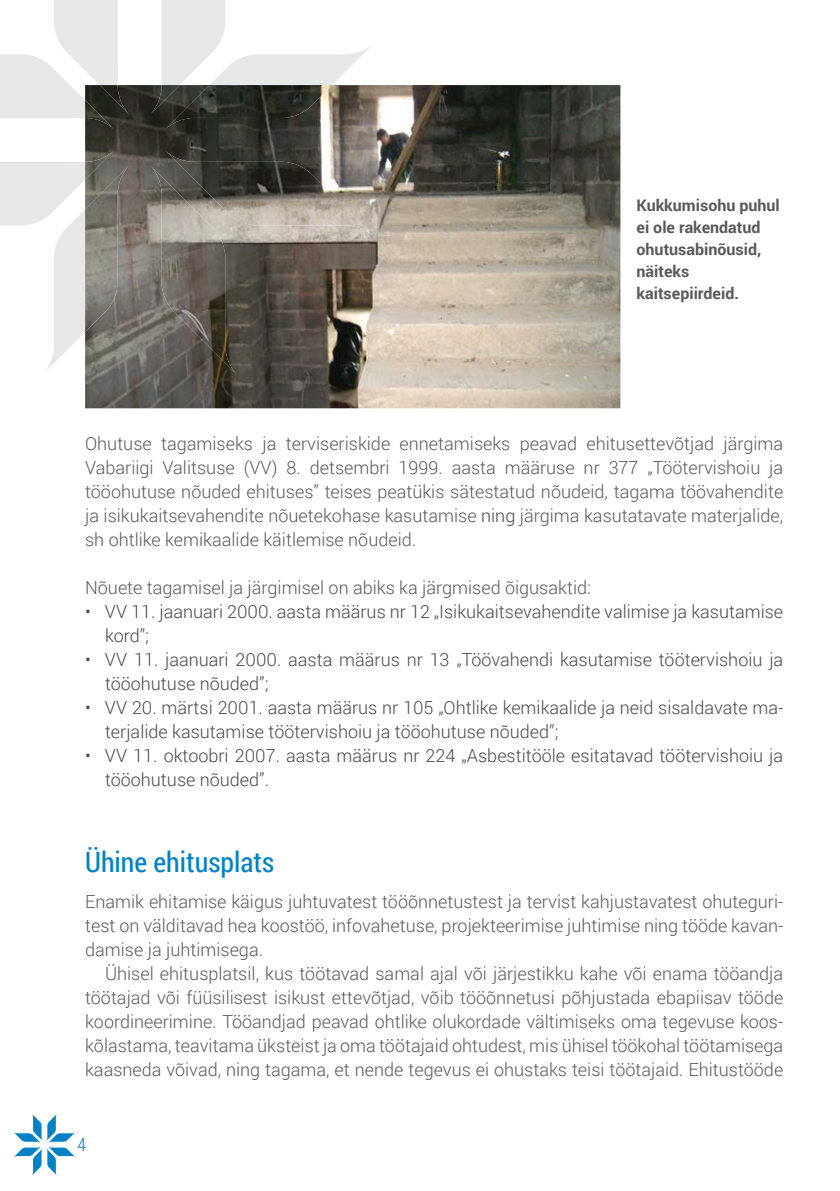
<style>
.page{position:relative;width:840px;height:1191px;background:#fff}
.page>*{position:absolute;margin:0;border:0;box-sizing:border-box;transform-origin:0 0}
.t1{font:28px "Roboto Condensed";color:#0081c6}
.t2{font:300 18px/24px "Roboto";color:#58595b;text-align:justify}
.t3{font:300 18px/24px "Roboto";color:#46494a}
.t4{font:300 18px "Roboto Condensed";color:#0081c6}
.t5{font:700 16px/22px "Roboto";color:#58595b}
.s1{color:#46494a}
</style>
<div class="page">
<svg style="left:13px;top:1114px;width:62px;height:61px"></svg>
<svg style="left:161px;top:0;width:210px;height:85px"></svg>
<svg style="left:0;top:162px;width:85px;height:209px"></svg>
<svg style="left:0;top:0;width:118px;height:118px"></svg>
<img style="left:85px;top:85px;width:535px;height:323px">
<img style="left:85px;top:150px;width:29px;height:29px">
<img style="left:150px;top:85px;width:29px;height:29px">
<img style="left:150px;top:165px;width:87px;height:209px">
<img style="left:85px;top:100px;width:29px;height:29px">
<img style="left:165px;top:106px;width:145px;height:23px">
<img style="left:106px;top:165px;width:23px;height:146px">
<img style="left:100px;top:85px;width:29px;height:29px">
<img style="left:165px;top:150px;width:209px;height:87px">
<p class="t5" style="left:636px;top:194px;width:145px">Kukkumisohu puhul ei ole rakendatud ohutusabinõusid, näiteks kaitsepiirdeid.</p>
<p class="t2" style="left:85px;top:431px;width:699px">Ohutuse tagamiseks ja terviseriskide ennetamiseks peavad ehitusettevõtjad järgima Vabariigi Valitsuse (VV) 8. detsembri 1999. aasta määruse nr 377 „Töötervishoiu ja tööohutuse nõuded ehituses” teises peatükis sätestatud nõudeid, tagama töövahendite ja isikukaitsevahendite nõuetekohase kasutamise <span class="s1">ning</span> järgima kasutatavate materjalide, sh ohtlike kemikaalide käitlemise nõudeid.</p>
<p class="t2" style="left:85px;top:575px;width:507px">Nõuete tagamisel ja järgimisel on abiks ka järgmised õigusaktid:</p>
<p class="t3" style="left:105px;top:599px;width:679px;text-indent:-20px">• VV 11. jaanuari 2000. aasta määrus nr 12 „Isikukaitsevahendite valimise ja kasutamise kord”;</p>
<p class="t3" style="left:105px;top:647px;width:679px;text-indent:-20px">• VV 11. jaanuari 2000. aasta määrus nr 13 „Töövahendi kasutamise töötervishoiu ja tööohutuse nõuded”;</p>
<p class="t3" style="left:105px;top:695px;width:679px;text-indent:-20px">• VV 20. märtsi 2001. aasta määrus nr 105 „Ohtlike kemikaalide ja neid sisaldavate ma&shy;terjalide kasutamise töötervishoiu ja tööohutuse nõuded”;</p>
<p class="t3" style="left:105px;top:743px;width:679px;text-indent:-20px">• VV 11. oktoobri 2007. aasta määrus nr 224 „Asbestitööle esitatavad töötervishoiu ja tööohutuse nõuded”.</p>
<h1 class="t1" style="left:85px;top:842px;width:190px">Ühine ehitusplats</h1>
<p class="t2" style="left:85px;top:889px;width:699px">Enamik ehitamise käigus juhtuvatest tööõnnetustest ja tervist kahjustavatest ohuteguri&shy;test on välditavad hea koostöö, infovahetuse, projekteerimise juhtimise ning tööde kavan&shy;damise ja juhtimisega.</p>
<p class="t2" style="left:85px;top:961px;width:699px;text-indent:20px">Ühisel ehitusplatsil, kus töötavad samal ajal või järjestikku kahe või enama tööandja töötajad või füüsilisest isikust ettevõtjad, võib tööõnnetusi põhjustada ebapiisav tööde koordineerimine. Tööandjad peavad ohtlike olukordade vältimiseks oma tegevuse koos&shy;kõlastama, teavitama üksteist ja oma töötajaid ohtudest, mis ühisel töökohal töötamisega kaasneda võivad, ning tagama, et nende tegevus ei ohustaks teisi töötajaid. Ehitustööde</p>
<p class="t4" style="left:78px;top:1132px;width:10px">4</p>
</div>
